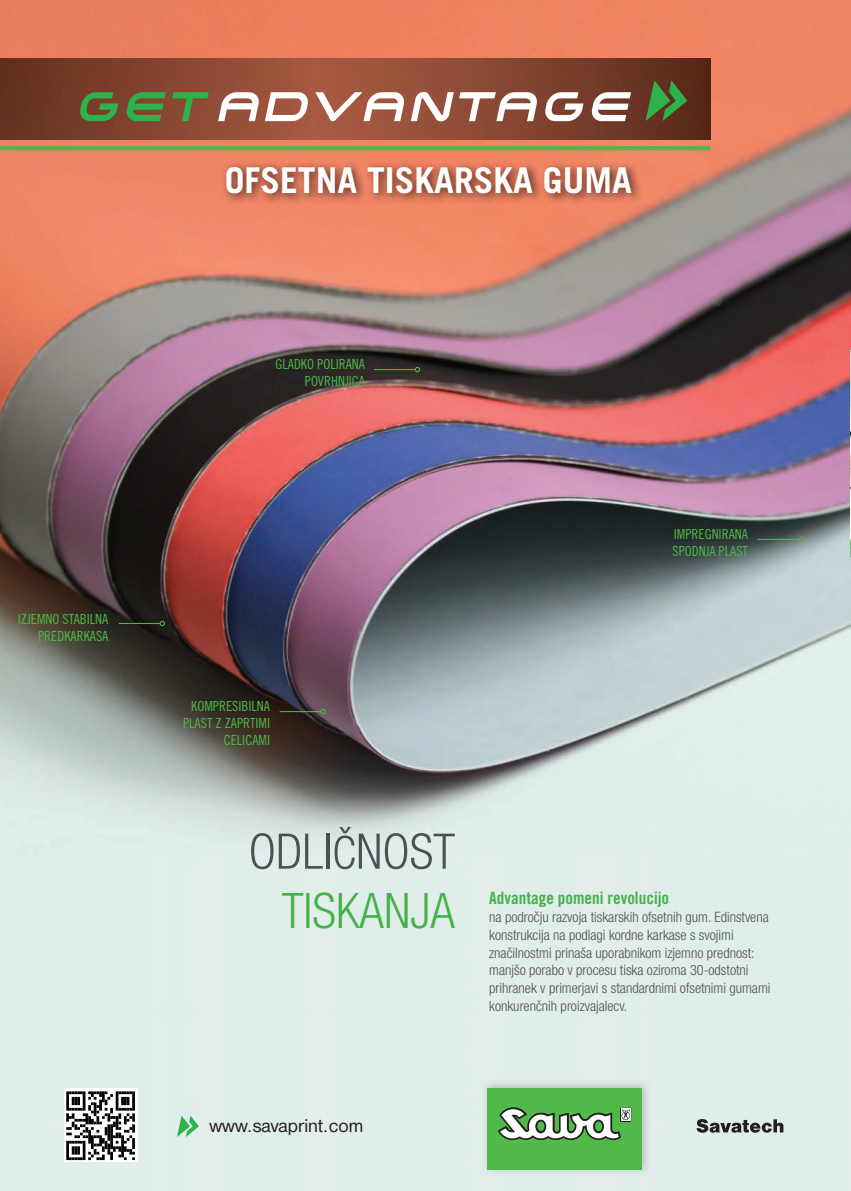
<style>
.page{position:relative;width:851px;height:1191px;background:#fff}
.page>*{position:absolute;margin:0;border:0;box-sizing:border-box;transform-origin:0 0}
.t1{font:300 condensed 49.05px "Helvetica Neue LT Pro";color:#43b249}
.t2{font:700 35.55px "Trade Gothic LT";color:#fff}
.t3{font:19.2px "Nimbus San D";color:#231f20}
.t4{font:17.1px "Trade Gothic LT Std Bd Cn 20";color:#43b249}
.t5{font:300 condensed 14.25px/17.9px "Helvetica Neue LT Pro";color:#4c5253}
.t6{font:13.95px/16.6px "Trade Gothic LT Std Cn 18";color:#4cb848;text-align:right}
</style>
<div class="page">
<img style="left:0;top:0;width:850px;height:1191px">
<img style="left:0;top:59px;width:710px;height:81px">
<svg style="left:218px;top:92px;width:413px;height:29px"></svg>
<svg style="left:80px;top:92px;width:129px;height:29px;background:#5d733b"></svg>
<svg style="left:645px;top:80px;width:42px;height:41px;background:#496831"></svg>
<hr style="left:0;top:146px;width:710px;height:4px;background:#4cb848">
<svg style="left:177px;top:1115px;width:22px;height:22px"></svg>
<div style="left:64px;top:1088px;width:73px;height:74px;background:#fff"></div>
<svg style="left:66px;top:1091px;width:69px;height:69px"></svg>
<svg style="left:696px;top:1119px;width:87px;height:13px"></svg>
<img style="left:481px;top:1078px;width:170px;height:97px">
<div style="left:487px;top:1088px;width:154px;height:81px;background:#51b948"></div>
<svg style="left:498px;top:1107px;width:133px;height:33px"></svg>
<hr style="left:119px;top:623px;width:41px;height:1px;background:#4cb848">
<svg style="left:159px;top:621px;width:6px;height:5px"></svg>
<hr style="left:279px;top:711px;width:42px;height:1px;background:#4cb848">
<svg style="left:320px;top:709px;width:6px;height:5px"></svg>
<hr style="left:757px;top:539px;width:41px;height:1px;background:#4cb848">
<svg style="left:798px;top:537px;width:5px;height:5px"></svg>
<hr style="left:374px;top:369px;width:41px;height:1px;background:#4cb848">
<svg style="left:414px;top:367px;width:6px;height:5px"></svg>
<img style="left:221px;top:161px;width:421px;height:43px">
<img style="left:251px;top:833px;width:22px;height:36px">
<img style="left:279px;top:833px;width:21px;height:35px">
<img style="left:305px;top:833px;width:18px;height:35px">
<img style="left:326px;top:833px;width:3px;height:35px">
<img style="left:334px;top:827px;width:20px;height:42px">
<img style="left:359px;top:833px;width:20px;height:35px">
<img style="left:385px;top:833px;width:22px;height:36px">
<img style="left:411px;top:833px;width:43px;height:36px">
<img style="left:850px;top:350px;width:1px;height:206px">
<p class="t6" style="left:18px;top:610px;width:92px">IZJEMNO STABILNA<br>PREDKARKASA</p>
<h2 class="t2" style="left:225px;top:158px;width:408px">OFSETNA TISKARSKA GUMA</h2>
<p class="t6" style="left:275px;top:356px;width:91px">GLADKO POLIRANA<br>POVRHNJICA</p>
<p class="t6" style="left:183px;top:697px;width:89px">KOMPRESIBILNA<br>PLAST Z ZAPRTIMI<br>CELICAMI</p>
<p class="t6" style="left:672px;top:525px;width:77px;text-align:left">IMPREGNIRANA<br>SPODNJA PLAST</p>
<h1 class="t1" style="left:281px;top:882px;width:175px">TISKANJA</h1>
<p class="t4" style="left:489px;top:887px;width:181px">Advantage pomeni revolucijo</p>
<p class="t5" style="left:489px;top:907px;width:283px">na področju razvoja tiskarskih ofsetnih gum. Edinstvena konstrukcija na podlagi kordne karkase s svojimi značilnostmi prinaša uporabnikom izjemno prednost: manjšo porabo v procesu tiska oziroma 30-odstotni prihranek v primerjavi s standardnimi ofsetnimi gumami konkurenčnih proizvajalecv.</p>
<h3 class="t3" style="left:209px;top:1114px;width:155px">www.savaprint.com</h3>
</div>
